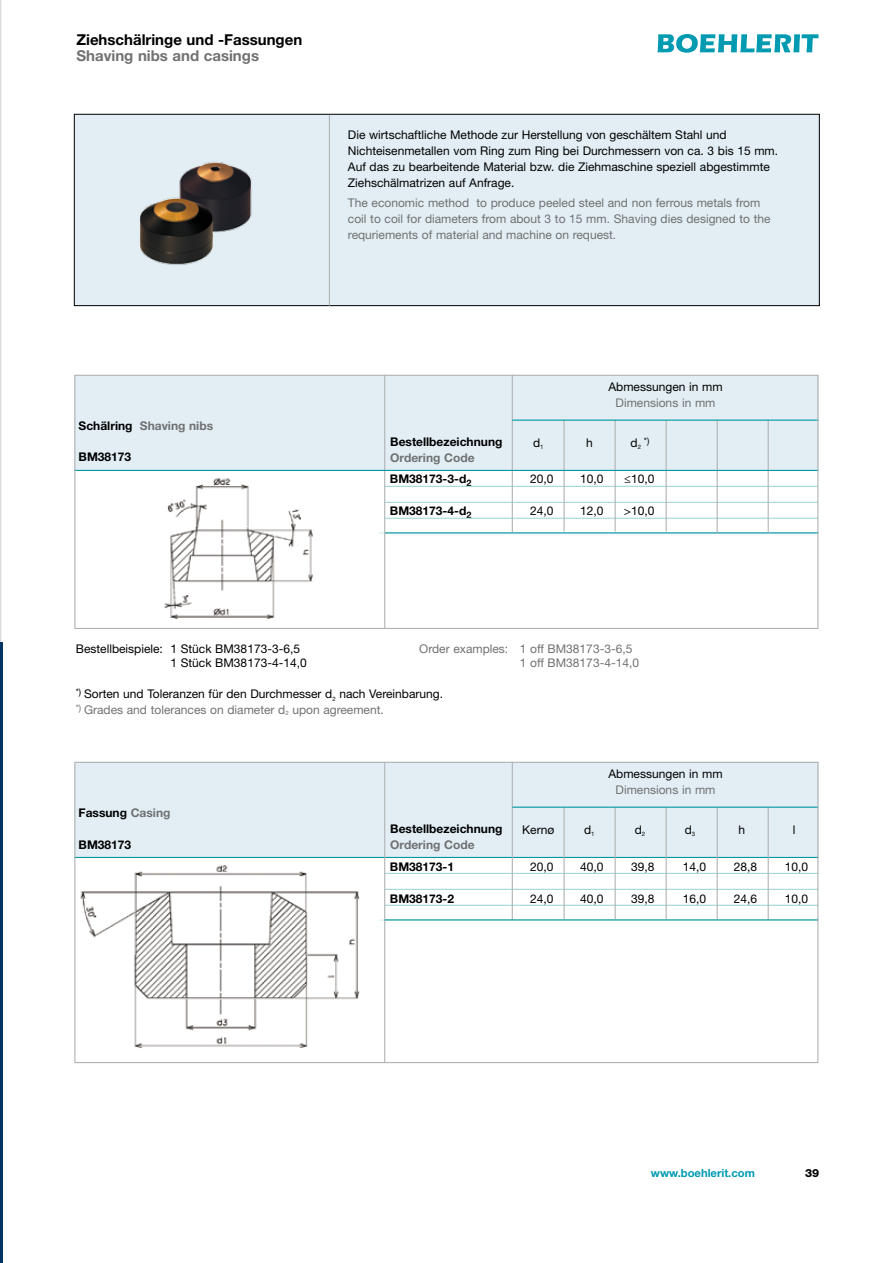
<style>
.page{position:relative;width:893px;height:1263px;background:#fff}
.page>*{position:absolute;margin:0;border:0;box-sizing:border-box;transform-origin:0 0}
.t1{font:700 15px "Helvetica Neue LT Std";color:#000}
.t2{font:700 15px "Helvetica Neue LT Std";color:#707172}
.t3{font:12px/15.9px "Helvetica Neue LT Std";color:#000}
.t4{font:12px/15.9px "Helvetica Neue LT Std";color:#707172}
.t5{font:700 12px "Helvetica Neue LT Std";color:#000}
.t6{font:700 12px "Helvetica Neue LT Std";color:#707172}
.t7{font:700 11.25px "Helvetica Neue LT Std";color:#009ab1}
.t8{font:800 11.25px "Helvetica Neue LT Std";color:#000}
.t9{font:9px "Helvetica Neue LT Std";color:#000}
.s1{color:#000}
.s2{color:#707172}
</style>
<div class="page">
<div style="left:74px;top:114px;width:745px;height:192px;background:#e2eef4"></div>
<div style="left:74px;top:114px;width:745px;height:192px;border:1px solid #000"></div>
<img style="left:140px;top:162px;width:112px;height:103px">
<hr style="left:329px;top:115px;width:1px;height:191px;background:#b1b3b4">
<div style="left:74px;top:762px;width:744px;height:95px;background:#e2eef4"></div>
<hr style="left:223px;top:919px;width:595px;height:2px;background:#d6ecec">
<img style="left:80px;top:865px;width:294px;height:183px">
<hr style="left:74px;top:857px;width:744px;height:1px;background:#0098a1">
<hr style="left:385px;top:873px;width:433px;height:1px;background:#a5d7d9">
<hr style="left:385px;top:889px;width:433px;height:1px;background:#a5d7d9">
<hr style="left:385px;top:905px;width:433px;height:1px;background:#a5d7d9">
<div style="left:74px;top:375px;width:744px;height:95px;background:#e2eef4"></div>
<hr style="left:223px;top:532px;width:595px;height:2px;background:#d6ecec">
<img style="left:164px;top:477px;width:161px;height:143px">
<hr style="left:385px;top:532px;width:433px;height:1px;background:#0098a1">
<hr style="left:385px;top:486px;width:433px;height:1px;background:#a5d7d9">
<hr style="left:385px;top:502px;width:433px;height:1px;background:#a5d7d9">
<hr style="left:385px;top:518px;width:433px;height:1px;background:#a5d7d9">
<hr style="left:512px;top:375px;width:1px;height:157px;background:#b1b3b4">
<hr style="left:384px;top:375px;width:1px;height:254px;background:#b1b3b4">
<hr style="left:563px;top:420px;width:2px;height:111px;background:#b1b3b4">
<hr style="left:666px;top:420px;width:1px;height:111px;background:#b1b3b4">
<hr style="left:717px;top:420px;width:1px;height:113px;background:#b1b3b4">
<hr style="left:768px;top:420px;width:1px;height:113px;background:#b1b3b4">
<hr style="left:615px;top:420px;width:1px;height:111px;background:#b1b3b4">
<hr style="left:512px;top:420px;width:306px;height:1px;background:#0098a1">
<hr style="left:74px;top:470px;width:744px;height:1px;background:#0098a1">
<hr style="left:512px;top:762px;width:1px;height:158px;background:#b1b3b4">
<hr style="left:384px;top:762px;width:1px;height:300px;background:#b1b3b4">
<hr style="left:563px;top:807px;width:2px;height:112px;background:#b1b3b4">
<hr style="left:666px;top:807px;width:1px;height:112px;background:#b1b3b4">
<hr style="left:717px;top:807px;width:1px;height:112px;background:#b1b3b4">
<hr style="left:768px;top:807px;width:1px;height:113px;background:#b1b3b4">
<hr style="left:615px;top:807px;width:1px;height:112px;background:#b1b3b4">
<hr style="left:385px;top:919px;width:433px;height:1px;background:#0098a1">
<hr style="left:512px;top:807px;width:306px;height:1px;background:#0098a1">
<svg style="left:657px;top:34px;width:162px;height:19px"></svg>
<div style="left:74px;top:375px;width:744px;height:254px;border:1px solid #b1b3b4"></div>
<svg style="left:0;top:0;width:1px;height:642px"></svg>
<hr style="left:0;top:642px;width:3px;height:621px;background:#003464">
<p class="t1" style="left:76px;top:31px;width:227px">Ziehschälringe und -Fassungen</p>
<p class="t2" style="left:76px;top:47px;width:184px">Shaving nibs and casings</p>
<p class="t3" style="left:348px;top:126px;width:432px">Die wirtschaftliche Methode zur Herstellung von geschältem Stahl und Nichteisenmetallen vom Ring zum Ring bei Durchmessern von ca. 3 bis 15 mm.<br>Auf das zu bearbeitende Material bzw. die Ziehmaschine speziell abgestimmte Ziehschälmatrizen auf Anfrage.</p>
<p class="t4" style="left:348px;top:194px;width:424px">The economic method to produce peeled steel and non ferrous metals from coil to coil for diameters from about 3 to 15 mm. Shaving dies designed to the requriements of material and machine on request.</p>
<p class="t6" style="left:79px;top:418px;width:136px"><span class="s1">Schälring</span> Shaving nibs</p>
<p class="t5" style="left:79px;top:450px;width:54px">BM38173</p>
<p class="t5" style="left:390px;top:434px;width:114px">Bestellbezeichnung</p>
<p class="t6" style="left:390px;top:450px;width:86px">Ordering Code</p>
<p class="t3" style="left:608px;top:379px;width:116px">Abmessungen in mm</p>
<p class="t4" style="left:616px;top:395px;width:101px">Dimensions in mm</p>
<p class="t3" style="left:533px;top:435px;width:12px">d<sub>1</sub></p>
<p class="t3" style="left:586px;top:435px;width:8px">h</p>
<p class="t3" style="left:631px;top:435px;width:12px">d<sub>2</sub></p>
<p class="t9" style="left:644px;top:435px;width:7px">*)</p>
<p class="t5" style="left:390px;top:471px;width:83px">BM38173-3-d<sub>2</sub></p>
<p class="t3" style="left:530px;top:471px;width:25px">20,0</p>
<p class="t3" style="left:580px;top:471px;width:25px">10,0</p>
<p class="t3" style="left:624px;top:471px;width:32px">≤10,0</p>
<p class="t5" style="left:390px;top:503px;width:83px">BM38173-4-d<sub>2</sub></p>
<p class="t3" style="left:530px;top:503px;width:25px">24,0</p>
<p class="t3" style="left:580px;top:503px;width:25px">12,0</p>
<p class="t3" style="left:624px;top:503px;width:32px">&gt;10,0</p>
<p class="t3" style="left:76px;top:641px;width:226px">Bestellbeispiele: 1 Stück BM38173-3-6,5</p>
<p class="t4" style="left:419px;top:641px;width:215px">Order examples: 1 off BM38173-3-6,5</p>
<p class="t3" style="left:170px;top:655px;width:138px">1 Stück BM38173-4-14,0</p>
<p class="t4" style="left:520px;top:655px;width:121px">1 off BM38173-4-14,0</p>
<p class="t3" style="left:76px;top:685px;width:369px"><sup>*)</sup> Sorten und Toleranzen für den Durchmesser d<sub>2</sub> nach Vereinbarung. <sup>*)</sup> <span class="s2">Grades and tolerances on diameter d</span><sub>2</sub> <span class="s2">upon agreement.</span></p>
<p class="t5" style="left:79px;top:805px;width:93px">Fassung <span class="s2">Casing</span></p>
<p class="t5" style="left:79px;top:837px;width:54px">BM38173</p>
<p class="t5" style="left:390px;top:821px;width:114px">Bestellbezeichnung</p>
<p class="t6" style="left:390px;top:837px;width:86px">Ordering Code</p>
<p class="t3" style="left:608px;top:766px;width:116px">Abmessungen in mm</p>
<p class="t4" style="left:616px;top:782px;width:101px">Dimensions in mm</p>
<p class="t3" style="left:522px;top:822px;width:34px">Kernø</p>
<p class="t3" style="left:584px;top:822px;width:12px">d<sub>1</sub></p>
<p class="t3" style="left:635px;top:822px;width:12px">d<sub>2</sub></p>
<p class="t3" style="left:685px;top:822px;width:12px">d<sub>3</sub></p>
<p class="t3" style="left:738px;top:822px;width:8px">h</p>
<p class="t3" style="left:793px;top:822px;width:4px">l</p>
<p class="t5" style="left:390px;top:859px;width:66px">BM38173-1</p>
<p class="t3" style="left:530px;top:859px;width:25px">20,0</p>
<p class="t3" style="left:580px;top:859px;width:25px">40,0</p>
<p class="t3" style="left:631px;top:859px;width:25px">39,8</p>
<p class="t3" style="left:683px;top:859px;width:25px">14,0</p>
<p class="t3" style="left:734px;top:859px;width:25px">28,8</p>
<p class="t3" style="left:785px;top:859px;width:25px">10,0</p>
<p class="t5" style="left:390px;top:891px;width:66px">BM38173-2</p>
<p class="t3" style="left:530px;top:891px;width:25px">24,0</p>
<p class="t3" style="left:580px;top:891px;width:25px">40,0</p>
<p class="t3" style="left:631px;top:891px;width:25px">39,8</p>
<p class="t3" style="left:683px;top:891px;width:25px">16,0</p>
<p class="t3" style="left:734px;top:891px;width:25px">24,6</p>
<p class="t3" style="left:785px;top:891px;width:25px">10,0</p>
<p class="t7" style="left:651px;top:1166px;width:106px">www.boehlerit.com</p>
<p class="t8" style="left:805px;top:1167px;width:16px">39</p>
</div>
